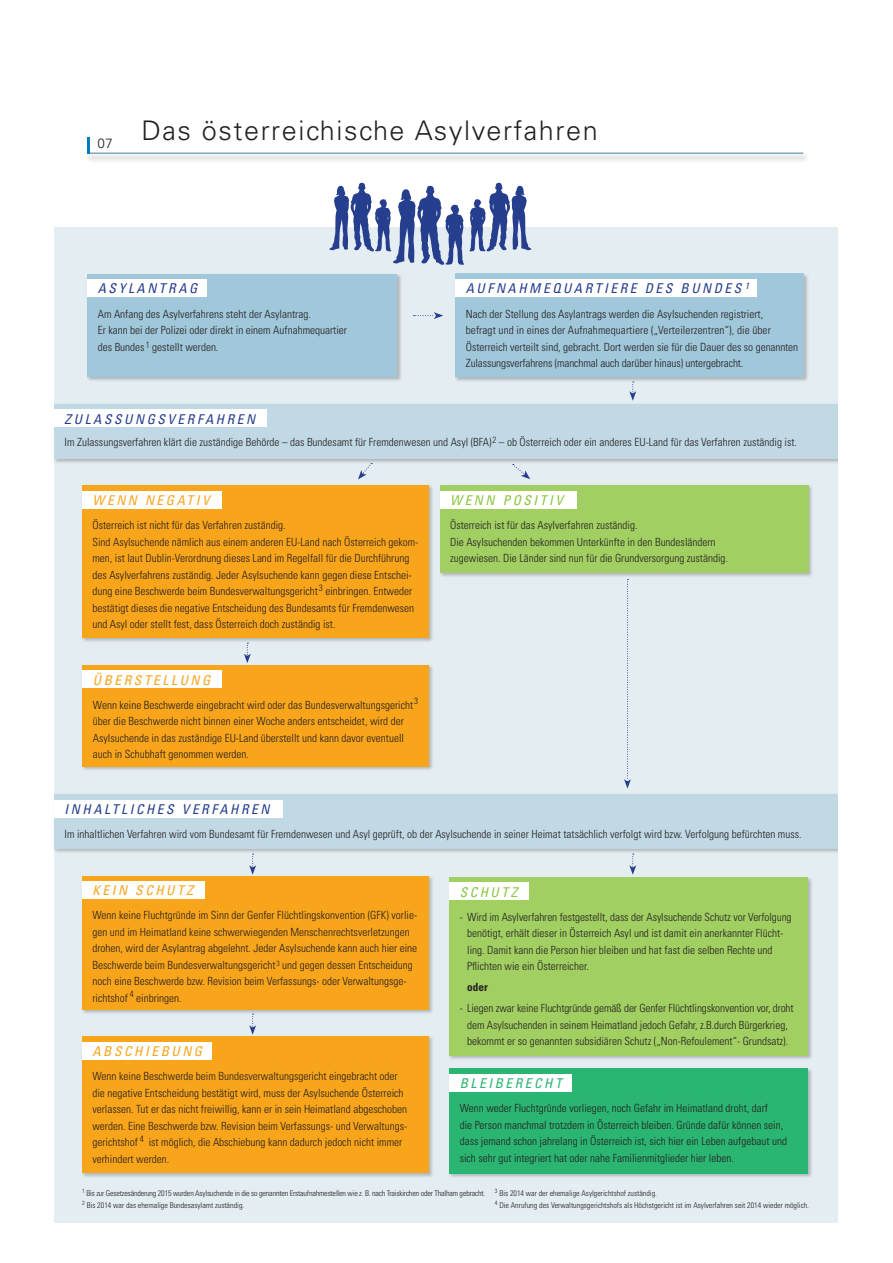
<style>
.page{position:relative;width:893px;height:1263px;background:#fff}
.page>*{position:absolute;margin:0;border:0;box-sizing:border-box;transform-origin:0 0}
.t1{font:300 27px "Univers";letter-spacing:.06em;color:#231f20}
.t2{font:italic condensed 13.5px "Univers";letter-spacing:.19em;color:#253f8e}
.t3{font:italic condensed 13.5px "Univers";letter-spacing:.19em;color:#f9a51b}
.t4{font:italic condensed 13.5px "Univers";letter-spacing:.19em;color:#8bc63e}
.t5{font:italic condensed 13.5px "Univers";letter-spacing:.19em;color:#2bb572}
.t6{font:300 13.5px "Univers";color:#231f20}
.t7{font:300 condensed 11.25px/16.5px "Univers";color:#231f20}
.t8{font:700 condensed 11.25px "Univers";color:#231f20}
.t9{font:300 condensed 7.95px/12px "Univers";letter-spacing:-.02em;color:#231f20}
.t10{font:300 condensed 7.95px/12px "Univers";color:#231f20}
</style>
<div class="page">
<div style="left:85px;top:152px;width:725px;height:11px;background:#f0f0f0"></div>
<hr style="left:87px;top:152px;width:716px;height:2px;background:#7fa8bc">
<hr style="left:87px;top:137px;width:3px;height:17px;background:#007ac2">
<div style="left:54px;top:227px;width:785px;height:995px;background:#e4edf2"></div>
<div style="left:87px;top:273px;width:315px;height:108px;background:#231f20;opacity:.27"></div>
<div style="left:88px;top:274px;width:309px;height:103px;background:#a0c7da"></div>
<div style="left:88px;top:280px;width:119px;height:17px;background:#fff"></div>
<div style="left:53px;top:403px;width:791px;height:61px;background:#231f20;opacity:.27"></div>
<div style="left:54px;top:404px;width:785px;height:55px;background:#c1d9e5"></div>
<div style="left:54px;top:410px;width:212px;height:17px;background:#fff"></div>
<div style="left:81px;top:664px;width:353px;height:108px;background:#231f20;opacity:.27"></div>
<div style="left:82px;top:665px;width:347px;height:101px;background:#f9a51b"></div>
<div style="left:82px;top:670px;width:140px;height:17px;background:#fff"></div>
<div style="left:439px;top:485px;width:375px;height:93px;background:#231f20;opacity:.27"></div>
<div style="left:440px;top:486px;width:369px;height:87px;background:#a2cf62"></div>
<div style="left:449px;top:876px;width:364px;height:185px;background:#231f20;opacity:.27"></div>
<div style="left:449px;top:877px;width:359px;height:179px;background:#a2cf62"></div>
<div style="left:449px;top:1067px;width:364px;height:112px;background:#231f20;opacity:.27"></div>
<div style="left:449px;top:1068px;width:359px;height:106px;background:#2bb572"></div>
<div style="left:440px;top:491px;width:136px;height:17px;background:#fff"></div>
<div style="left:449px;top:883px;width:80px;height:17px;background:#fff"></div>
<div style="left:449px;top:1074px;width:123px;height:17px;background:#fff"></div>
<div style="left:81px;top:485px;width:353px;height:158px;background:#231f20;opacity:.27"></div>
<div style="left:82px;top:486px;width:347px;height:152px;background:#f9a51b"></div>
<div style="left:81px;top:875px;width:353px;height:139px;background:#231f20;opacity:.27"></div>
<div style="left:82px;top:876px;width:347px;height:134px;background:#f9a51b"></div>
<div style="left:81px;top:1036px;width:353px;height:142px;background:#231f20;opacity:.27"></div>
<div style="left:82px;top:1037px;width:347px;height:136px;background:#f9a51b"></div>
<div style="left:82px;top:491px;width:140px;height:17px;background:#fff"></div>
<div style="left:82px;top:881px;width:123px;height:17px;background:#fff"></div>
<div style="left:82px;top:1042px;width:130px;height:17px;background:#fff"></div>
<div style="left:455px;top:273px;width:354px;height:109px;background:#231f20;opacity:.27"></div>
<div style="left:456px;top:274px;width:348px;height:103px;background:#a0c7da"></div>
<div style="left:456px;top:280px;width:301px;height:17px;background:#fff"></div>
<svg style="left:413px;top:312px;width:30px;height:7px"></svg>
<svg style="left:629px;top:382px;width:7px;height:19px"></svg>
<svg style="left:244px;top:643px;width:7px;height:20px"></svg>
<svg style="left:624px;top:579px;width:7px;height:210px"></svg>
<svg style="left:249px;top:854px;width:7px;height:21px"></svg>
<svg style="left:249px;top:1014px;width:7px;height:21px"></svg>
<svg style="left:629px;top:854px;width:7px;height:21px"></svg>
<svg style="left:358px;top:463px;width:14px;height:16px"></svg>
<svg style="left:513px;top:464px;width:17px;height:15px"></svg>
<div style="left:53px;top:793px;width:791px;height:61px;background:#231f20;opacity:.27"></div>
<div style="left:54px;top:794px;width:785px;height:55px;background:#c1d9e5"></div>
<div style="left:54px;top:800px;width:228px;height:17px;background:#fff"></div>
<svg style="left:329px;top:183px;width:202px;height:82px"></svg>
<div style="left:839px;top:132px;width:54px;height:1099px;background:#fff"></div>
<p class="t6" style="left:98px;top:135px;width:17px">07</p>
<h1 class="t1" style="left:141px;top:114px;width:458px">Das österreichische Asylverfahren</h1>
<p class="t2" style="left:98px;top:280px;width:101px">ASYLANTRAG</p>
<p class="t7" style="left:98px;top:305px;width:251px">Am Anfang des Asylverfahrens steht der Asylantrag.<br>Er kann bei der Polizei oder direkt in einem Aufnahmequartier des Bundes <sup>1</sup> gestellt werden.</p>
<p class="t2" style="left:466px;top:280px;width:285px">AUFNAHMEQUARTIERE DES BUNDES <sup>1</sup></p>
<p class="t7" style="left:466px;top:305px;width:334px">Nach der Stellung des Asylantrags werden die Asylsuchenden registriert,<br>befragt und in eines der Aufnahmequartiere („Verteilerzentren“), die über Österreich verteilt sind, gebracht. Dort werden sie für die Dauer des so genannten Zulassungsverfahrens (manchmal auch darüber hinaus) untergebracht.</p>
<p class="t2" style="left:65px;top:410px;width:192px">ZULASSUNGSVERFAHREN</p>
<p class="t7" style="left:65px;top:434px;width:734px">Im Zulassungsverfahren klärt die zuständige Behörde – das Bundesamt für Fremdenwesen und Asyl (BFA)<sup>2</sup> – ob Österreich oder ein anderes EU-Land für das Verfahren zuständig ist.</p>
<p class="t3" style="left:92px;top:492px;width:119px">WENN NEGATIV</p>
<p class="t7" style="left:92px;top:517px;width:328px">Österreich ist nicht für das Verfahren zuständig.<br>Sind Asylsuchende nämlich aus einem anderen EU-Land nach Österreich gekom&shy;men, ist laut Dublin-Verordnung dieses Land im Regelfall für die Durchführung des Asylverfahrens zuständig. Jeder Asylsuchende kann gegen diese Entschei&shy;dung eine Beschwerde beim Bundesverwaltungsgericht<sup>3</sup> einbringen. Entweder bestätigt dieses die negative Entscheidung des Bundesamts für Fremdenwesen und Asyl oder stellt fest, dass Österreich doch zuständig ist.</p>
<p class="t3" style="left:93px;top:671px;width:119px">ÜBERSTELLUNG</p>
<p class="t7" style="left:93px;top:696px;width:327px">Wenn keine Beschwerde eingebracht wird oder das Bundesverwaltungsgericht <sup>3 </sup>über die Beschwerde nicht binnen einer Woche anders entscheidet, wird der Asylsuchende in das zuständige EU-Land überstellt und kann davor eventuell auch in Schubhaft genommen werden.</p>
<p class="t4" style="left:450px;top:492px;width:114px">WENN POSITIV</p>
<p class="t7" style="left:450px;top:517px;width:279px">Österreich ist für das Asylverfahren zuständig.<br>Die Asylsuchenden bekommen Unterkünfte in den Bundesländern zugewiesen. Die Länder sind nun für die Grundversorgung zuständig.</p>
<p class="t2" style="left:65px;top:800px;width:206px">INHALTLICHES VERFAHREN</p>
<p class="t7" style="left:65px;top:825px;width:739px">Im inhaltlichen Verfahren wird vom Bundesamt für Fremdenwesen und Asyl geprüft, ob der Asylsuchende in seiner Heimat tatsächlich verfolgt wird bzw. Verfolgung befürchten muss.</p>
<p class="t3" style="left:92px;top:882px;width:102px">KEIN SCHUTZ</p>
<p class="t7" style="left:92px;top:907px;width:326px">Wenn keine Fluchtgründe im Sinn der Genfer Flüchtlingskonvention (GFK) vorlie&shy;gen und im Heimatland keine schwerwiegenden Menschenrechtsverletzungen drohen, wird der Asylantrag abgelehnt. Jeder Asylsuchende kann auch hier eine Beschwerde beim Bundesverwaltungsgericht <sup>3</sup> und gegen dessen Entscheidung noch eine Beschwerde bzw. Revision beim Verfassungs- oder Verwaltungsge&shy;richtshof <sup>4</sup> einbringen.</p>
<p class="t3" style="left:92px;top:1043px;width:111px">ABSCHIEBUNG</p>
<p class="t7" style="left:92px;top:1068px;width:316px">Wenn keine Beschwerde beim Bundesverwaltungsgericht eingebracht oder die negative Entscheidung bestätigt wird, muss der Asylsuchende Österreich verlassen. Tut er das nicht freiwillig, kann er in sein Heimatland abgeschoben werden. Eine Beschwerde bzw. Revision beim Verfassungs- und Verwaltungs&shy;gerichtshof <sup>4</sup> ist möglich, die Abschiebung kann dadurch jedoch nicht immer verhindert werden.</p>
<p class="t4" style="left:460px;top:883px;width:59px">SCHUTZ</p>
<p class="t7" style="left:467px;top:908px;width:326px;text-indent:-8px">- Wird im Asylverfahren festgestellt, dass der Asylsuchende Schutz vor Verfolgung benötigt, erhält dieser in Österreich Asyl und ist damit ein anerkannter Flücht&shy;ling. Damit kann die Person hier bleiben und hat fast die selben Rechte und Pflichten wie ein Österreicher.</p>
<p class="t8" style="left:467px;top:980px;width:22px">oder</p>
<p class="t7" style="left:460px;top:1000px;width:335px;text-align:center">- Liegen zwar keine Fluchtgründe gemäß der Genfer Flüchtlingskonvention vor, droht dem Asylsuchenden in seinem Heimatland jedoch Gefahr, z.B.durch Bürgerkrieg, bekommt er so genannten subsidiären Schutz („Non-Refoulement“- Grundsatz).</p>
<p class="t5" style="left:460px;top:1075px;width:104px">BLEIBERECHT</p>
<p class="t7" style="left:460px;top:1100px;width:329px">Wenn weder Fluchtgründe vorliegen, noch Gefahr im Heimatland droht, darf<br>die Person manchmal trotzdem in Österreich bleiben. Gründe dafür können sein, dass jemand schon jahrelang in Österreich ist, sich hier ein Leben aufgebaut und sich sehr gut integriert hat oder nahe Familienmitglieder hier leben.</p>
<p class="t9" style="left:82px;top:1187px;width:405px"><sup>1</sup> Bis zur Gesetzesänderung 2015 wurden Asylsuchende in die so genannten Erstaufnahmestellen wie z. B. nach Traiskirchen oder Thalham gebracht.<br><sup>2</sup> Bis 2014 war das ehemalige Bundesasylamt zuständig.</p>
<p class="t10" style="left:495px;top:1187px;width:316px"><sup>3</sup> Bis 2014 war der ehemalige Asylgerichtshof zuständig.<br><sup>4</sup> Die Anrufung des Verwaltungsgerichtshofs als Höchstgericht ist im Asylverfahren seit 2014 wieder möglich.</p>
</div>
